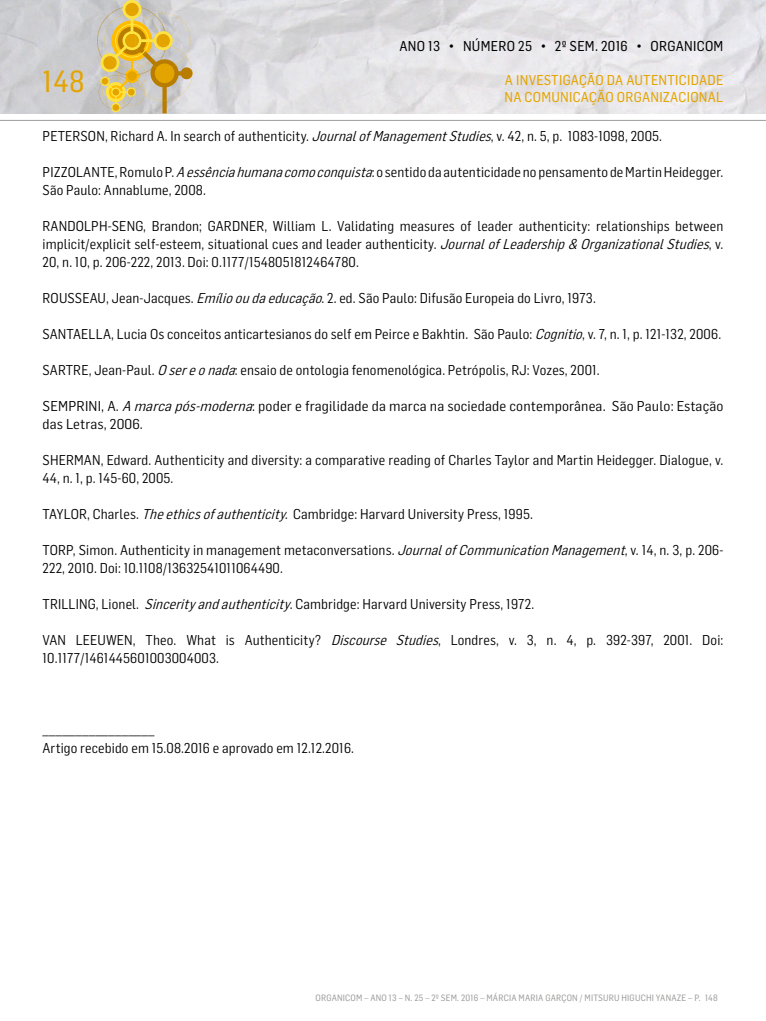
<style>
.page{position:relative;width:766px;height:1021px;background:#fff}
.page>*{position:absolute;margin:0;border:0;box-sizing:border-box;transform-origin:0 0}
.t1{font:30px "Flama Semicondensed Basic";color:#e4a400}
.t2{font:14px/18px "Flama Semicondensed";letter-spacing:.01em;color:#000}
.t3{font:14px/18px "Flama Semicondensed";letter-spacing:.01em;color:#000;scale:1.05 1}
.t4{font:14px/16.8px "Flama Semicondensed Basic";letter-spacing:.02em;color:#e4a400}
.t5{font:14px "Flama Semicondensed Basic";letter-spacing:.02em;color:#000}
.t6{font:9px "Flama Semicondensed Basic";letter-spacing:.02em;color:#9d9d9c}
.s1{font-style:italic}
</style>
<div class="page">
<img style="left:0;top:0;width:765px;height:113px">
<hr style="left:0;top:120px;width:765px;height:1px;background:#9d9d9c">
<svg style="left:97px;top:0;width:95px;height:113px;background:#d3c088"></svg>
<p class="t5" style="left:399px;top:37px;width:325px">ANO 13 • NÚMERO 25 • 2º SEM. 2016 • ORGANICOM</p>
<p class="t4" style="left:504px;top:71px;width:220px">A INVESTIGAÇÃO DA AUTENTICIDADE<br>NA COMUNICAÇÃO ORGANIZACIONAL</p>
<h1 class="t1" style="left:43px;top:62px;width:44px">148</h1>
<p class="t2" style="left:43px;top:126px;width:621px">PETERSON, Richard A. In search of authenticity. <span class="s1">JournalofManagementStudies</span>, v. 42, n. 5, p. 1083-1098, 2005.</p>
<p class="t2" style="left:43px;top:162px;width:682px">PIZZOLANTE, Romulo P. <span class="s1">A essênciahumanacomoconquista</span>: o sentido da autenticidade no pensamento de Martin Heidegger.<br>São Paulo: Annablume, 2008.</p>
<p class="t2" style="left:43px;top:216px;width:682px;text-align:justify">RANDOLPH-SENG, Brandon; GARDNER, William L. Validating measures of leader authenticity: relationships between implicit/explicit self-esteem, situational cues and leader authenticity. <span class="s1">JournalofLeadership&amp; OrganizationalStudies</span>, v.<br>20, n. 10, p. 206-222, 2013. Doi: 0.1177/1548051812464780.</p>
<p class="t2" style="left:43px;top:288px;width:554px">ROUSSEAU, Jean-Jacques. <span class="s1">Emíliooudaeducação</span>. 2. ed. São Paulo: Difusão Europeia do Livro, 1973.</p>
<p class="t2" style="left:43px;top:324px;width:680px">SANTAELLA, Lucia Os conceitos anticartesianos do self em Peirce e Bakhtin. São Paulo: <span class="s1">Cognitio</span>, v. 7, n. 1, p. 121-132, 2006.</p>
<p class="t2" style="left:43px;top:360px;width:558px">SARTRE, Jean-Paul. <span class="s1">O sereonada</span>: ensaio de ontologia fenomenológica. Petrópolis, RJ: Vozes, 2001.</p>
<p class="t3" style="left:43px;top:396px;width:649px">SEMPRINI, A. <span class="s1">A marcapós-moderna</span>: poder e fragilidade da marca na sociedade contemporânea. São Paulo: Estação das Letras, 2006.</p>
<p class="t2" style="left:43px;top:450px;width:682px">SHERMAN, Edward. Authenticity and diversity: a comparative reading of Charles Taylor and Martin Heidegger. Dialogue, v.<br>44, n. 1, p. 145-60, 2005.</p>
<p class="t2" style="left:43px;top:504px;width:492px">TAYLOR, Charles. <span class="s1">Theethicsofauthenticity.</span> Cambridge: Harvard University Press, 1995.</p>
<p class="t2" style="left:43px;top:540px;width:682px">TORP, Simon. Authenticity in management metaconversations. <span class="s1">JournalofCommunicationManagement</span>, v. 14, n. 3, p. 206-<br>222, 2010. Doi: 10.1108/13632541011064490.</p>
<p class="t2" style="left:43px;top:594px;width:493px">TRILLING, Lionel. <span class="s1">Sincerityandauthenticity</span>. Cambridge: Harvard University Press, 1972.</p>
<p class="t2" style="left:43px;top:630px;width:682px">VAN LEEUWEN, Theo. What is Authenticity? <span class="s1">Discourse Studies</span>, Londres, v. 3, n. 4, p. 392-397, 2001. Doi:<br>10.1177/1461445601003004003.</p>
<p class="t2" style="left:43px;top:720px;width:313px">_________________<br>Artigo recebido em 15.08.2016 e aprovado em 12.12.2016.</p>
<p class="t6" style="left:315px;top:992px;width:403px">ORGANICOM – ANO 13 – N. 25 – 2º SEM. 2016 – MÁRCIA MARIA GARÇON / MITSURU HIGUCHI YANAZE – P. 148</p>
</div>
